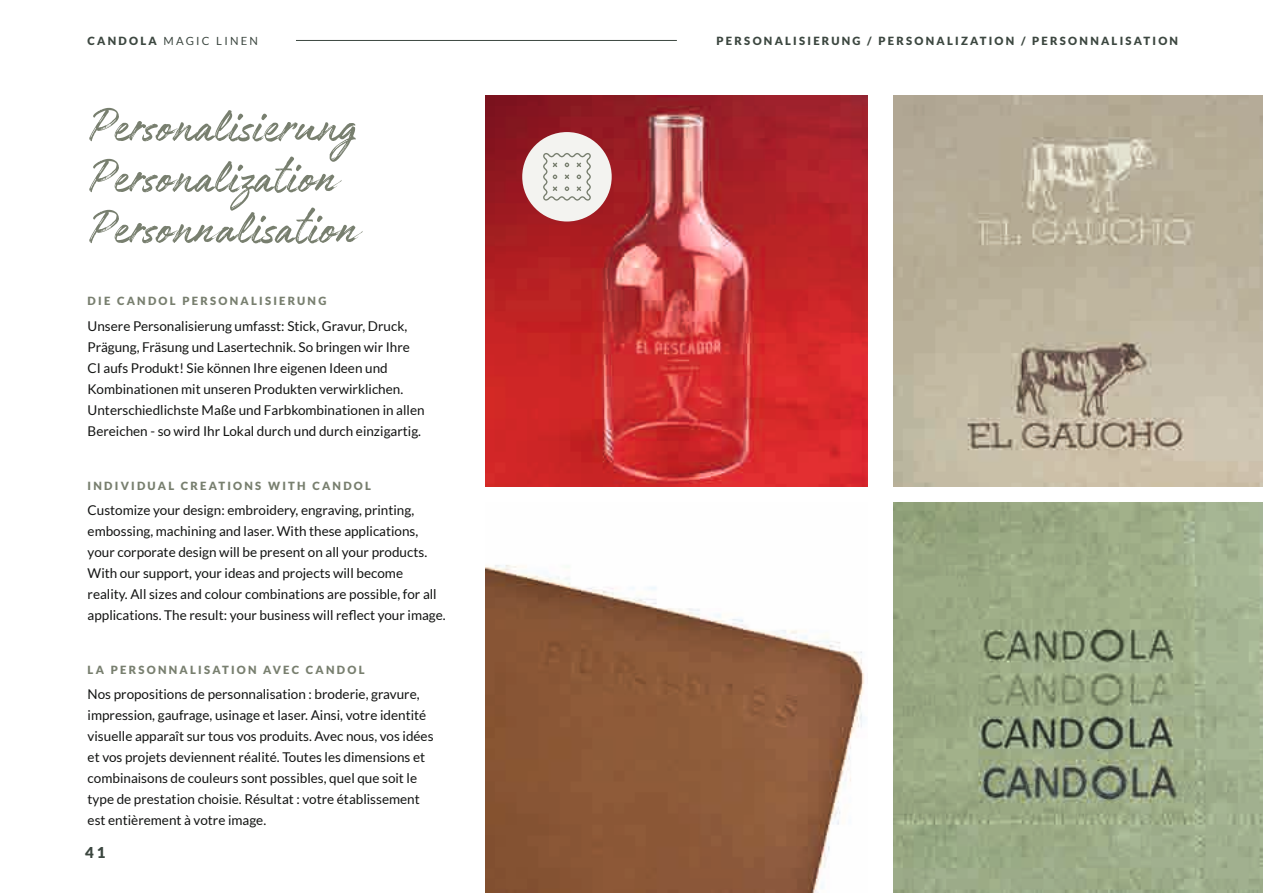
<style>
.page{position:relative;width:1263px;height:893px;background:#fff}
.page>*{position:absolute;margin:0;border:0;box-sizing:border-box;transform-origin:0 0}
.t1{font:54px/51px "Authenia";color:#787f6f}
.t2{font:900 15px "Lato";color:#3c4740}
.t3{font:13.5px/21px "Lato";color:#131413}
.t4{font:900 11.25px "Lato";letter-spacing:.2em;color:#787f6f}
.t5{font:900 11.25px "Lato";letter-spacing:.2em;color:#3c4740}
.t6{font:11.25px "Lato";letter-spacing:.2em;color:#3c4740}
.s1{font-weight:900}
</style>
<div class="page">
<img style="left:486px;top:96px;width:382px;height:390px">
<img style="left:486px;top:565px;width:379px;height:328px">
<img style="left:894px;top:503px;width:369px;height:390px">
<img style="left:894px;top:96px;width:369px;height:390px">
<div style="left:522px;top:132px;width:90px;height:89px;background:#f3f3f0;border-radius:50%"></div>
<hr style="left:296px;top:40px;width:381px;height:1px;background:#3c4740">
<svg style="left:543px;top:153px;width:48px;height:48px"></svg>
<p class="t6" style="left:88px;top:34px;width:172px"><span class="s1">CANDOLA</span> MAGIC LINEN</p>
<p class="t5" style="left:716px;top:34px;width:463px">PERSONALISIERUNG / PERSONALIZATION / PERSONNALISATION</p>
<h1 class="t1" style="left:88px;top:107px;width:272px">Personalisierung<br>Personalization<br>Personnalisation</h1>
<p class="t4" style="left:88px;top:295px;width:240px">DIE CANDOL PERSONALISIERUNG</p>
<p class="t3" style="left:88px;top:315px;width:338px">Unsere Personalisierung umfasst: Stick, Gravur, Druck, Prägung, Fräsung und Lasertechnik. So bringen wir Ihre CI aufs Produkt! Sie können Ihre eigenen Ideen und Kombinationen mit unseren Produkten verwirklichen.<br>Unterschiedlichste Maße und Farbkombinationen in allen Bereichen - so wird Ihr Lokal durch und durch einzigartig.</p>
<p class="t4" style="left:88px;top:479px;width:285px">INDIVIDUAL CREATIONS WITH CANDOL</p>
<p class="t3" style="left:88px;top:499px;width:360px">Customize your design: embroidery, engraving, printing, embossing, machining and laser. With these applications, your corporate design will be present on all your products.<br>With our support, your ideas and projects will become reality. All sizes and colour combinations are possible, for all applications. The result: your business will reflect your image.</p>
<p class="t4" style="left:88px;top:663px;width:278px">LA PERSONNALISATION AVEC CANDOL</p>
<p class="t3" style="left:88px;top:684px;width:347px">Nos propositions de personnalisation : broderie, gravure, impression, gaufrage, usinage et laser. Ainsi, votre identité visuelle apparaît sur tous vos produits. Avec nous, vos idées et vos projets deviennent réalité. Toutes les dimensions et combinaisons de couleurs sont possibles, quel que soit le type de prestation choisie. Résultat : votre établissement est entièrement à votre image.</p>
<p class="t2" style="left:85px;top:844px;width:22px">41</p>
</div>
